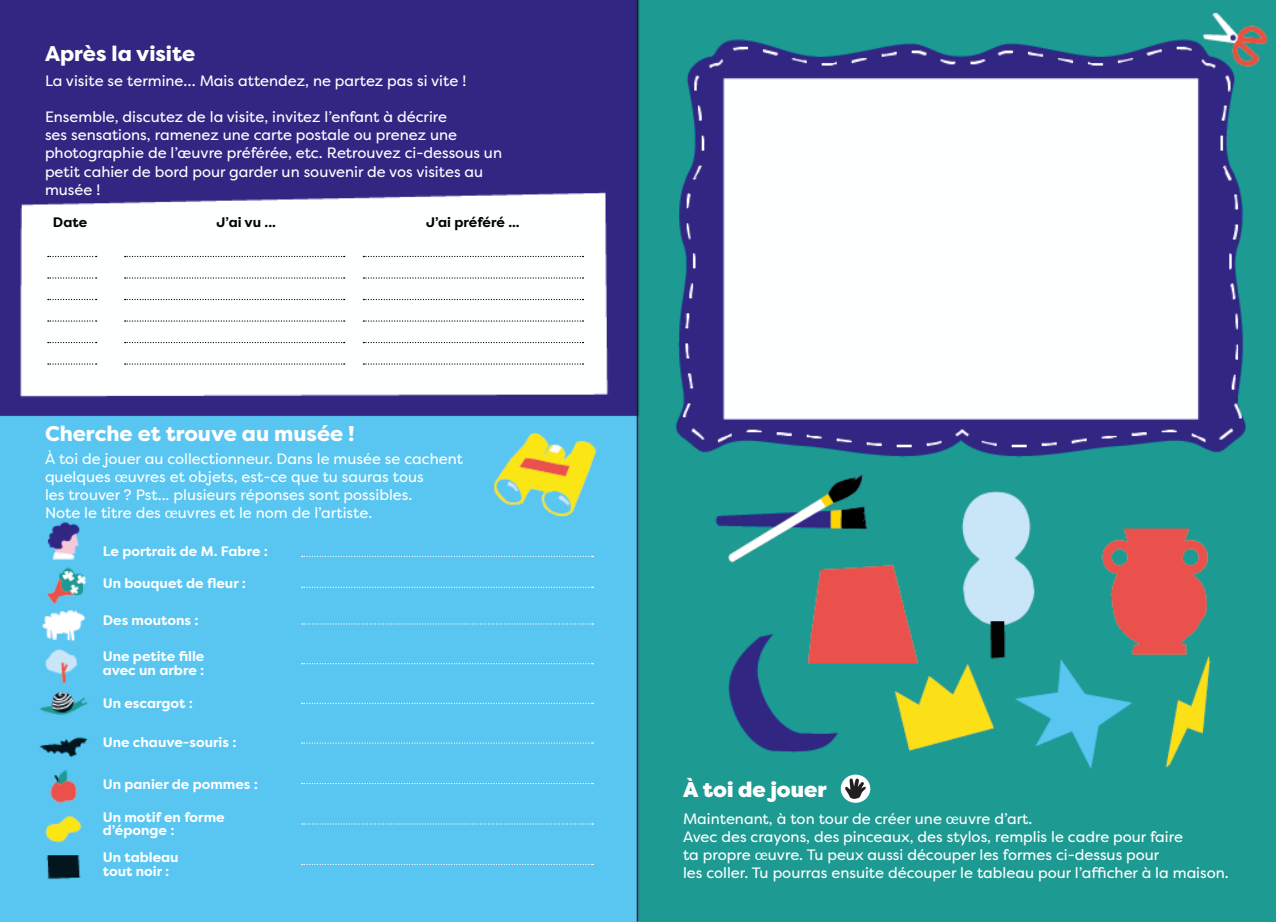
<style>
.page{position:relative;width:1276px;height:922px;background:#fff}
.page>*{position:absolute;margin:0;border:0;box-sizing:border-box;transform-origin:0 0}
.t1{font:800 21.25px "Filson Pro";color:#fff}
.t2{font:900 21.25px "Filson Pro";color:#fff}
.t3{font:15px/18px "Filson Pro";color:#fff}
.t4{font:700 13.75px "Filson Pro";color:#fff}
.t5{font:700 13.75px "Filson Pro";color:#000}
.s1{font-family:"Lato"}
</style>
<div class="page">
<img style="left:0;top:0;width:1276px;height:921px">
<svg style="left:302px;top:555px;width:291px;height:2px"></svg>
<svg style="left:302px;top:586px;width:291px;height:1px"></svg>
<svg style="left:302px;top:623px;width:291px;height:1px"></svg>
<svg style="left:302px;top:663px;width:291px;height:1px"></svg>
<svg style="left:302px;top:702px;width:291px;height:1px"></svg>
<svg style="left:302px;top:742px;width:291px;height:1px"></svg>
<svg style="left:302px;top:782px;width:291px;height:2px"></svg>
<svg style="left:302px;top:823px;width:291px;height:1px"></svg>
<svg style="left:302px;top:863px;width:291px;height:1px"></svg>
<svg style="left:48px;top:277px;width:49px;height:1px"></svg>
<svg style="left:48px;top:256px;width:49px;height:1px"></svg>
<svg style="left:125px;top:277px;width:220px;height:1px"></svg>
<svg style="left:363px;top:277px;width:220px;height:1px"></svg>
<svg style="left:125px;top:256px;width:220px;height:1px"></svg>
<svg style="left:363px;top:256px;width:220px;height:1px"></svg>
<svg style="left:48px;top:299px;width:49px;height:1px"></svg>
<svg style="left:125px;top:299px;width:220px;height:1px"></svg>
<svg style="left:363px;top:299px;width:220px;height:1px"></svg>
<svg style="left:48px;top:320px;width:49px;height:1px"></svg>
<svg style="left:125px;top:320px;width:220px;height:1px"></svg>
<svg style="left:363px;top:320px;width:220px;height:1px"></svg>
<svg style="left:48px;top:342px;width:49px;height:1px"></svg>
<svg style="left:125px;top:342px;width:220px;height:1px"></svg>
<svg style="left:363px;top:342px;width:220px;height:1px"></svg>
<svg style="left:48px;top:363px;width:49px;height:1px"></svg>
<svg style="left:125px;top:363px;width:220px;height:1px"></svg>
<svg style="left:363px;top:363px;width:220px;height:1px"></svg>
<div style="left:841px;top:774px;width:29px;height:28px;background:#fff;border-radius:50%"></div>
<svg style="left:845px;top:778px;width:21px;height:22px"></svg>
<p class="t1" style="left:45px;top:40px;width:152px">Après la visite</p>
<p class="t3" style="left:45px;top:72px;width:423px">La visite se termine… Mais attendez, ne partez pas si vite !</p>
<p class="t3" style="left:45px;top:108px;width:458px">Ensemble, discutez de la visite, invitez l’enfant à décrire<br>ses sensations, ramenez une carte postale ou prenez une photographie de l’œuvre préférée, etc. Retrouvez ci-dessous un petit cahier de bord pour garder un souvenir de vos visites au musée !</p>
<p class="t5" style="left:53px;top:213px;width:36px">Date</p>
<p class="t5" style="left:216px;top:213px;width:61px">J’ai vu ...</p>
<p class="t5" style="left:426px;top:213px;width:95px">J’ai préféré ...</p>
<p class="t1" style="left:45px;top:420px;width:311px">Cherche et trouve au musée !</p>
<p class="t3" style="left:45px;top:449px;width:419px">À toi de jouer au collectionneur. Dans le musée se cachent quelques <span class="s1">œ</span>uvres et objets, est-ce que tu sauras tous</p>
<p class="t3" style="left:45px;top:485px;width:369px">les trouver ? Pst... plusieurs réponses sont possibles.</p>
<p class="t3" style="left:45px;top:503px;width:329px">Note le titre des <span class="s1">œ</span>uvres et le nom de l’artiste.</p>
<p class="t4" style="left:103px;top:542px;width:167px">Le portrait de M. Fabre :</p>
<p class="t4" style="left:103px;top:574px;width:145px">Un bouquet de fleur :</p>
<p class="t4" style="left:103px;top:611px;width:98px">Des moutons :</p>
<p class="t4" style="left:103px;top:647px;width:103px">Une petite fille</p>
<p class="t4" style="left:103px;top:661px;width:103px">avec un arbre :</p>
<p class="t4" style="left:103px;top:694px;width:92px">Un escargot :</p>
<p class="t4" style="left:103px;top:733px;width:135px">Une chauve-souris :</p>
<p class="t4" style="left:103px;top:775px;width:157px">Un panier de pommes :</p>
<p class="t4" style="left:103px;top:808px;width:123px">Un motif en forme</p>
<p class="t4" style="left:103px;top:821px;width:73px">d’éponge :</p>
<p class="t4" style="left:103px;top:848px;width:77px">Un tableau</p>
<p class="t4" style="left:103px;top:862px;width:68px">tout noir :</p>
<p class="t2" style="left:683px;top:775px;width:145px">À toi de jouer</p>
<p class="t3" style="left:683px;top:809px;width:351px">Maintenant, à ton tour de créer une <span class="s1">œ</span>uvre d’art.</p>
<p class="t3" style="left:683px;top:827px;width:501px">Avec des crayons, des pinceaux, des stylos, remplis le cadre pour faire</p>
<p class="t3" style="left:683px;top:845px;width:478px">ta propre <span class="s1">œ</span>uvre. Tu peux aussi découper les formes ci-dessus pour</p>
<p class="t3" style="left:683px;top:863px;width:547px">les coller. Tu pourras ensuite découper le tableau pour l’afficher à la maison.</p>
</div>
